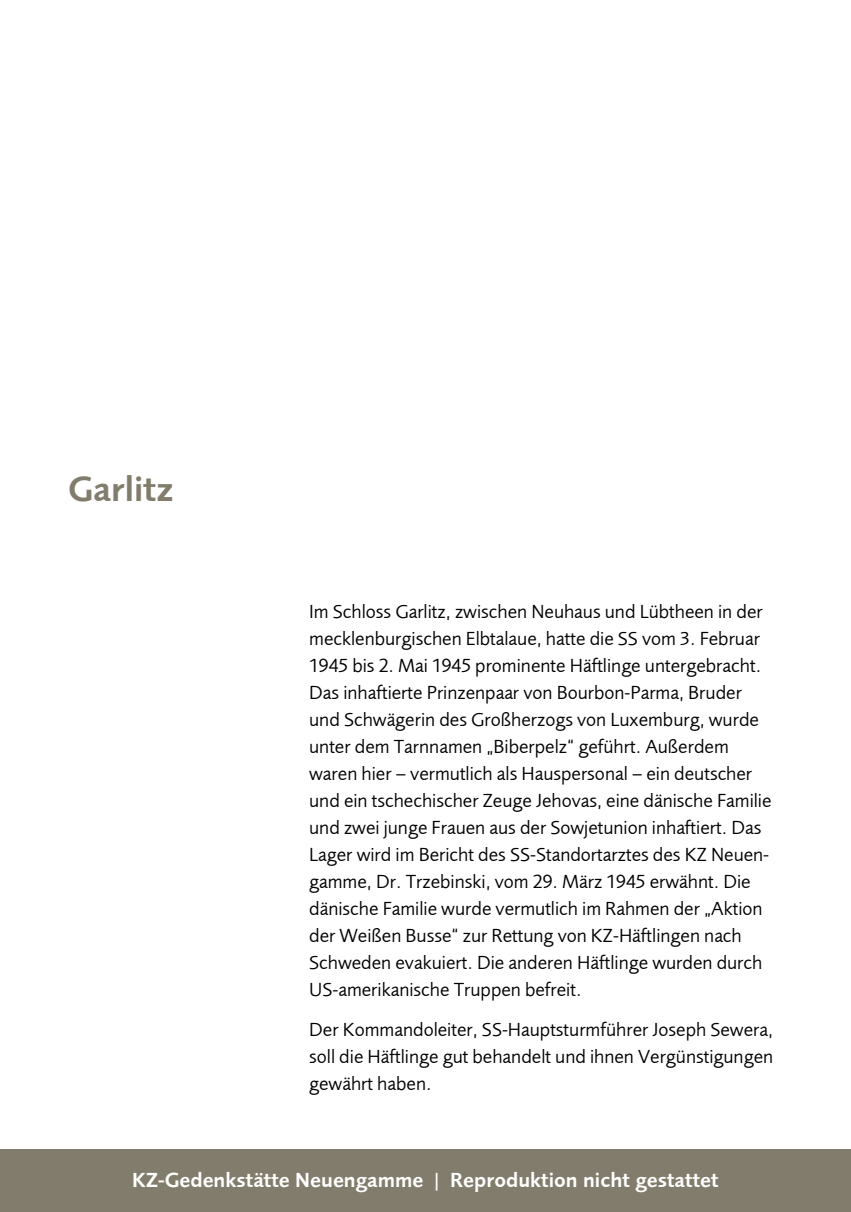
<style>
.page{position:relative;width:851px;height:1212px;background:#fff}
.page>*{position:absolute;margin:0;border:0;box-sizing:border-box;transform-origin:0 0}
.t1{font:36px "Foundry Sans Demi";color:#827c6c}
.t2{font:21px "Foundry Sans Demi";color:#fff}
.t3{font:19.5px/27px "Foundry Sans";color:#000}
</style>
<div class="page">
<div style="left:0;top:1150px;width:850px;height:62px;background:#827c6c"></div>
<h1 class="t1" style="left:68px;top:468px;width:107px">Garlitz</h1>
<p class="t3" style="left:309px;top:598px;width:464px">Im Schloss Garlitz, zwischen Neuhaus und Lübtheen in der mecklenburgischen Elbtalaue, hatte die SS vom 3. Februar 1945 bis 2. Mai 1945 prominente Häftlinge untergebracht.<br>Das inhaftierte Prinzenpaar von Bourbon-Parma, Bruder und Schwägerin des Großherzogs von Luxemburg, wurde unter dem Tarnnamen „Biberpelz“ geführt. Außerdem waren hier – vermutlich als Hauspersonal – ein deutscher und ein tschechischer Zeuge Jehovas, eine dänische Familie und zwei junge Frauen aus der Sowjetunion inhaftiert. Das Lager wird im Bericht des SS-Standortarztes des KZ Neuen&shy;gamme, Dr. Trzebinski, vom 29. März 1945 erwähnt. Die dänische Familie wurde vermutlich im Rahmen der „Aktion der Weißen Busse“ zur Rettung von KZ-Häftlingen nach Schweden evakuiert. Die anderen Häftlinge wurden durch US-amerikanische Truppen befreit.</p>
<p class="t3" style="left:309px;top:1016px;width:465px;text-align:justify">Der Kommandoleiter, SS-Hauptsturmführer Joseph Sewera, soll die Häftlinge gut behandelt und ihnen Vergünstigungen gewährt haben.</p>
<p class="t2" style="left:132px;top:1168px;width:588px">KZ-Gedenkstätte Neuengamme | Reproduktion nicht gestattet</p>
</div>
